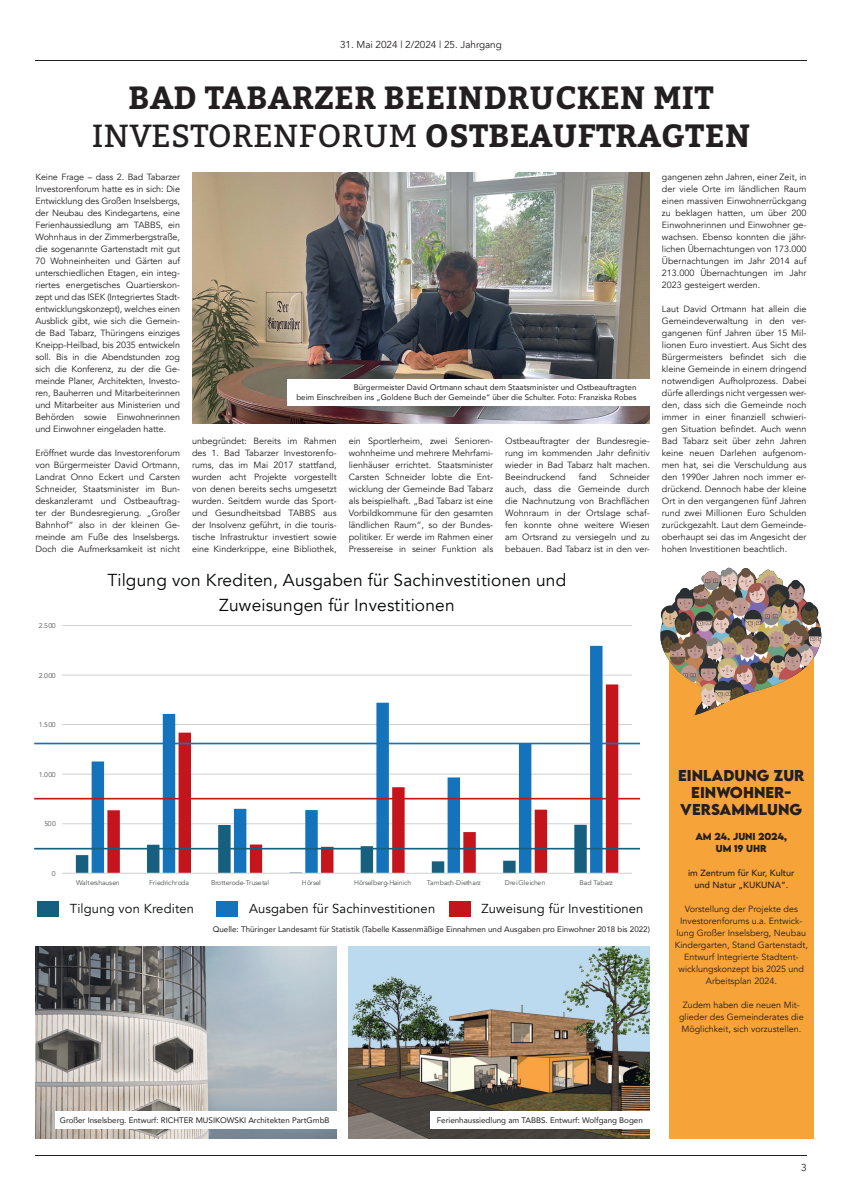
<style>
.page{position:relative;width:842px;height:1191px;background:#fff}
.page>*{position:absolute;margin:0;border:0;box-sizing:border-box;transform-origin:0 0}
.t1{font:700 32px/38.4px "Kadwa";letter-spacing:.01em;color:#231f20;text-align:center}
.t2{font:17.3px/24.3px "Avenir";letter-spacing:.015em;color:#030505;text-align:center}
.t3{font:700 14px/16.8px "LEMONMILK";color:#231f20;text-align:center}
.t4{font:13px "Avenir";letter-spacing:.015em;color:#030505}
.t5{font:10px "Avenir";letter-spacing:-.005em;color:#231f20}
.t6{font:9px/12px "Avenir";color:#231f20;text-align:justify}
.t7{font:500 9px/12px "Avenir";color:#231f20;text-align:center}
.t8{font:700 9px/12px "LEMONMILK";letter-spacing:-.01em;color:#231f20;text-align:center}
.t9{font:8px/9.6px "Avenir";color:#231f20;text-align:right}
.t10{font:6.9px "Avenir";letter-spacing:-.02em;color:#505354}
.t11{font:6.9px "Avenir";letter-spacing:.01em;color:#505354}
.s1{font-weight:400}
</style>
<div class="page">
<hr style="left:35px;top:60px;width:771px;height:1px;background:#231f20">
<hr style="left:35px;top:1155px;width:771px;height:1px;background:#231f20">
<img style="left:192px;top:173px;width:458px;height:250px">
<div style="left:288px;top:380px;width:362px;height:26px;background:#fff"></div>
<img style="left:35px;top:946px;width:302px;height:192px">
<hr style="left:62px;top:823px;width:570px;height:1px;background:#cfd1d1">
<hr style="left:62px;top:774px;width:570px;height:1px;background:#cfd1d1">
<hr style="left:62px;top:724px;width:570px;height:1px;background:#cfd1d1">
<hr style="left:62px;top:675px;width:570px;height:1px;background:#cfd1d1">
<hr style="left:62px;top:625px;width:570px;height:1px;background:#cfd1d1">
<svg style="left:76px;top:825px;width:16px;height:48px"></svg>
<svg style="left:92px;top:646px;width:510px;height:227px"></svg>
<svg style="left:107px;top:684px;width:511px;height:189px"></svg>
<hr style="left:62px;top:873px;width:570px;height:1px;background:#cfd1d1">
<hr style="left:34px;top:742px;width:606px;height:2px;background:#1473bb">
<hr style="left:34px;top:848px;width:606px;height:1px;background:#165f7e">
<hr style="left:34px;top:798px;width:606px;height:1px;background:#c4151d">
<div style="left:37px;top:901px;width:22px;height:15px;background:#165f7e"></div>
<div style="left:216px;top:901px;width:22px;height:15px;background:#1473bb"></div>
<div style="left:449px;top:901px;width:21px;height:15px;background:#c4151d"></div>
<div style="left:55px;top:1111px;width:282px;height:17px;background:#fff"></div>
<div style="left:669px;top:612px;width:145px;height:526px;background:#f6a339"></div>
<img style="left:660px;top:568px;width:161px;height:147px">
<img style="left:349px;top:946px;width:301px;height:192px">
<div style="left:431px;top:1111px;width:219px;height:17px;background:#fff"></div>
<p class="t5" style="left:340px;top:39px;width:163px">31. Mai 2024 | 2/2024 | 25. Jahrgang</p>
<h1 class="t1" style="left:92px;top:79px;width:660px">BAD TABARZER BEEINDRUCKEN MIT<br><span class="s1">INVESTORENFORUM</span> OSTBEAUFTRAGTEN</h1>
<p class="t6" style="left:35px;top:171px;width:146px">Keine Frage – dass 2. Bad Tabarzer Investorenforum hatte es in sich: Die Entwicklung des Großen Inselsbergs, der Neubau des Kindegartens, eine Ferienhaussiedlung am TABBS, ein Wohnhaus in der Zimmerbergstraße, die sogenannte Gartenstadt mit gut 70 Wohneinheiten und Gärten auf unterschiedlichen Etagen, ein integ&shy;riertes energetisches Quartierskon&shy;zept und das ISEK (Integriertes Stadt&shy;entwicklungskonzept), welches einen Ausblick gibt, wie sich die Gemein&shy;de Bad Tabarz, Thüringens einziges Kneipp-Heilbad, bis 2035 entwickeln soll. Bis in die Abendstunden zog sich die Konferenz, zu der die Ge&shy;meinde Planer, Architekten, Investo&shy;ren, Bauherren und Mitarbeiterinnen und Mitarbeiter aus Ministerien und Behörden sowie Einwohnerinnen und Einwohner eingeladen hatte.</p>
<p class="t6" style="left:35px;top:447px;width:146px">Eröffnet wurde das Investorenforum von Bürgermeister David Ortmann, Landrat Onno Eckert und Carsten Schneider, Staatsminister im Bun&shy;deskanzleramt und Ostbeauftrag&shy;ter der Bundesregierung. „Großer Bahnhof“ also in der kleinen Ge&shy;meinde am Fuße des Inselsbergs.<br>Doch die Aufmerksamkeit ist nicht</p>
<p class="t6" style="left:192px;top:435px;width:146px">unbegründet: Bereits im Rahmen des 1. Bad Tabarzer Investorenfo&shy;rums, das im Mai 2017 stattfand, wurden acht Projekte vorgestellt von denen bereits sechs umgesetzt wurden. Seitdem wurde das Sport&shy;und Gesundheitsbad TABBS aus der Insolvenz geführt, in die touris&shy;tische Infrastruktur investiert sowie eine Kinderkrippe, eine Bibliothek,</p>
<p class="t6" style="left:349px;top:435px;width:146px">ein Sportlerheim, zwei Senioren&shy;wohnheime und mehrere Mehrfami&shy;lienhäuser errichtet. Staatsminister Carsten Schneider lobte die Ent&shy;wicklung der Gemeinde Bad Tabarz als beispielhaft. „Bad Tabarz ist eine Vorbildkommune für den gesamten ländlichen Raum“, so der Bundes&shy;politiker. Er werde im Rahmen einer Pressereise in seiner Funktion als</p>
<p class="t6" style="left:505px;top:435px;width:146px">Ostbeauftragter der Bundesregie&shy;rung im kommenden Jahr definitiv wieder in Bad Tabarz halt machen.<br>Beeindruckend</p>
<p class="t9" style="left:296px;top:382px;width:342px">Bürgermeister David Ortmann schaut dem Staatsminister und Ostbeauftragten<br>beim Einschreiben ins „Goldene Buch der Gemeinde“ über die Schulter. Foto: Franziska Robes</p>
<p class="t6" style="left:579px;top:471px;width:19px">fand</p>
<p class="t6" style="left:505px;top:471px;width:146px;text-indent:105px">Schneider auch, dass die Gemeinde durch die Nachnutzung von Brachflächen Wohnraum in der Ortslage schaf&shy;fen konnte ohne weitere Wiesen am Ortsrand zu versiegeln und zu bebauen. Bad Tabarz ist in den ver-</p>
<p class="t10" style="left:39px;top:621px;width:18px">2.500</p>
<h2 class="t2" style="left:107px;top:568px;width:460px">Tilgung von Krediten, Ausgaben für Sachinvestitionen und<br>Zuweisungen für Investitionen</h2>
<p class="t6" style="left:662px;top:171px;width:146px">gangenen zehn Jahren, einer Zeit, in der viele Orte im ländlichen Raum einen massiven Einwohnerrückgang zu beklagen hatten, um über 200<br>Einwohnerinnen und Einwohner ge&shy;wachsen. Ebenso konnten die jähr&shy;lichen Übernachtungen von 173.000<br>Übernachtungen im Jahr 2014 auf 213.000 Übernachtungen im Jahr 2023 gesteigert werden.</p>
<p class="t6" style="left:662px;top:303px;width:146px">Laut David Ortmann hat allein die Gemeindeverwaltung in den ver&shy;gangenen fünf Jahren über 15 Mil&shy;lionen Euro investiert. Aus Sicht des Bürgermeisters befindet sich die kleine Gemeinde in einem dringend notwendigen Aufholprozess. Dabei dürfe allerdings nicht vergessen wer&shy;den, dass sich die Gemeinde noch immer in einer finanziell schwieri&shy;gen Situation befindet. Auch wenn Bad Tabarz seit über zehn Jahren keine neuen Darlehen aufgenom&shy;men hat, sei die Verschuldung aus den 1990er Jahren noch immer er&shy;drückend. Dennoch habe der kleine Ort in den vergangenen fünf Jahren rund zwei Millionen Euro Schulden zurückgezahlt. Laut dem Gemeinde&shy;oberhaupt sei das im Angesicht der hohen Investitionen beachtlich.</p>
<p class="t10" style="left:39px;top:671px;width:18px">2.000</p>
<p class="t10" style="left:39px;top:720px;width:18px">1.500</p>
<p class="t10" style="left:39px;top:770px;width:18px">1.000</p>
<p class="t10" style="left:45px;top:819px;width:13px">500</p>
<p class="t10" style="left:52px;top:869px;width:5px">0</p>
<p class="t10" style="left:76px;top:878px;width:45px">Waltershausen</p>
<p class="t11" style="left:149px;top:878px;width:41px">Friedrichroda</p>
<p class="t10" style="left:211px;top:878px;width:59px">Brotterode-Trusetal</p>
<p class="t10" style="left:302px;top:878px;width:20px">Hörsel</p>
<p class="t11" style="left:354px;top:878px;width:59px">Hörselberg-Hainich</p>
<p class="t10" style="left:427px;top:878px;width:55px">Tambach-Dietharz</p>
<p class="t11" style="left:505px;top:878px;width:42px">Drei Gleichen</p>
<p class="t10" style="left:580px;top:878px;width:35px">Bad Tabarz</p>
<h3 class="t4" style="left:70px;top:901px;width:126px">Tilgung von Krediten</h3>
<h3 class="t4" style="left:249px;top:901px;width:188px">Ausgaben für Sachinvestitionen</h3>
<h3 class="t4" style="left:482px;top:901px;width:163px">Zuweisung für Investitionen</h3>
<p class="t9" style="left:213px;top:924px;width:439px">Quelle: Thüringer Landesamt für Statistik (Tabelle Kassenmäßige Einnahmen und Ausgaben pro Einwohner 2018 bis 2022)</p>
<h3 class="t3" style="left:678px;top:767px;width:128px">EINLADUNG ZUR<br>EINWOHNER-<br>VERSAMMLUNG</h3>
<p class="t8" style="left:695px;top:831px;width:93px">AM 24. JUNI 2024,<br>UM 19 UHR</p>
<p class="t7" style="left:688px;top:866px;width:108px">im Zentrum für Kur, Kultur und Natur „KUKUNA“.</p>
<p class="t6" style="left:675px;top:903px;width:135px;text-align:center">Vorstellung der Projekte des<br>Investorenforums u.a. Entwick&shy;lung Großer Inselsberg, Neubau<br>Kindergarten, Stand Gartenstadt,<br>Entwurf Integrierte Stadtent&shy;wicklungskonzept bis 2025 und<br>Arbeitsplan 2024.</p>
<p class="t6" style="left:679px;top:999px;width:126px;text-align:center">Zudem haben die neuen Mit&shy;glieder des Gemeinderates die<br>Möglichkeit, sich vorzustellen.</p>
<p class="t9" style="left:60px;top:1115px;width:271px">Großer Inselsberg. Entwurf: RICHTER MUSIKOWSKI Architekten PartGmbB</p>
<p class="t9" style="left:437px;top:1115px;width:208px">Ferienhaussiedlung am TABBS. Entwurf: Wolfgang Bogen</p>
<p class="t5" style="left:801px;top:1161px;width:7px">3</p>
</div>
